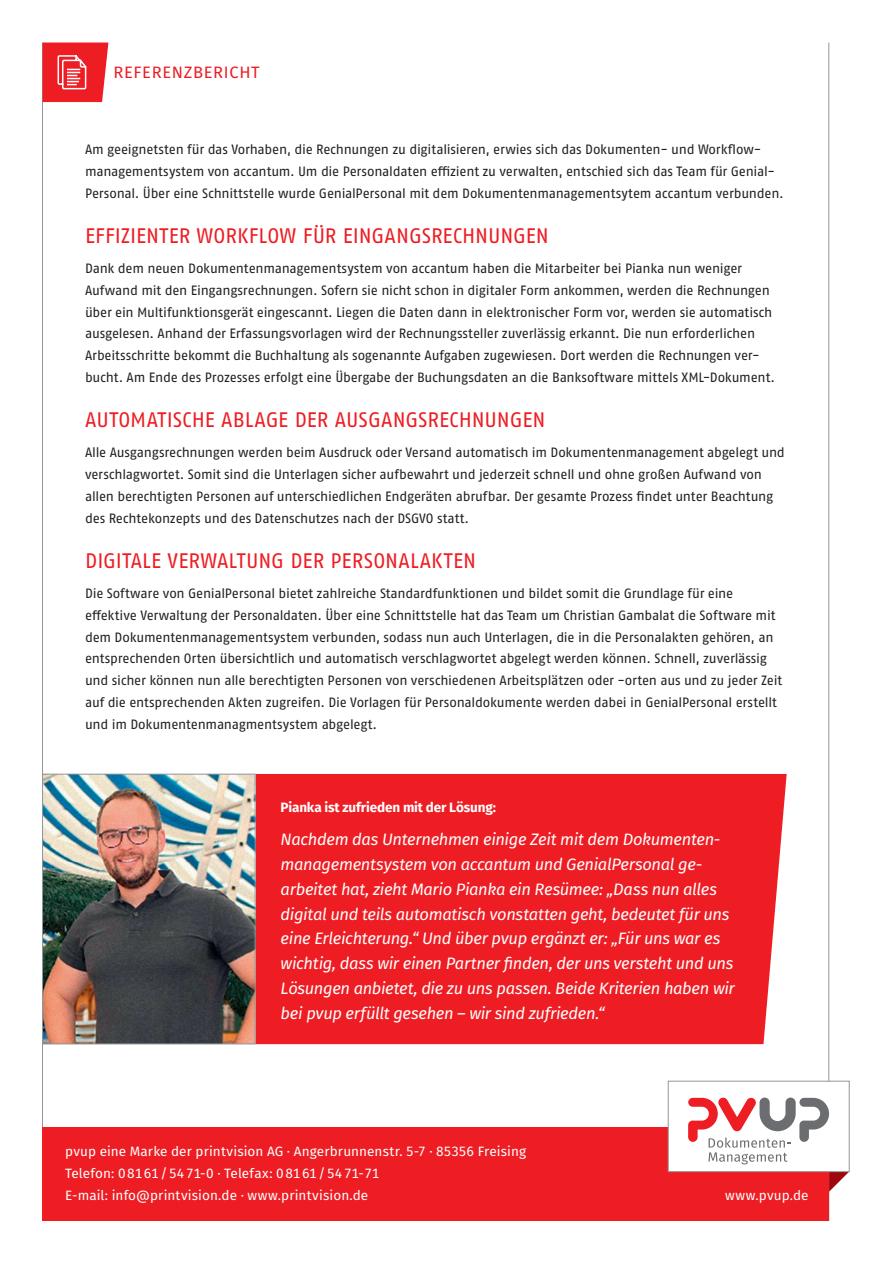
<style>
.page{position:relative;width:893px;height:1263px;background:#fff}
.page>*{position:absolute;margin:0;border:0;box-sizing:border-box;transform-origin:0 0}
.t1{font:21px "Fago Pro";color:#ee1d23}
.t2{font:italic 16.5px/24.8px "Fira Sans";letter-spacing:-.02em;color:#fff}
.t3{font:16.5px "Fira Sans";letter-spacing:.04em;color:#ee1d23}
.t4{font:13.5px/21.8px "Fago Pro";letter-spacing:-.02em;color:#231f20}
.t5{font:13.5px/21.8px "Fira Sans";letter-spacing:.005em;color:#fff}
.t6{font:700 13.5px "Fira Sans";letter-spacing:-.01em;color:#fff}
</style>
<div class="page">
<div style="left:42px;top:1127px;width:787px;height:93px;background:#ee1d23"></div>
<svg style="left:829px;top:1172px;width:20px;height:20px"></svg>
<div style="left:668px;top:1081px;width:181px;height:91px;background:#fff;border:1px solid #939598"></div>
<svg style="left:688px;top:1097px;width:141px;height:67px"></svg>
<svg style="left:43px;top:43px;width:65px;height:59px;background:#f03b40"></svg>
<div style="left:255px;top:774px;width:532px;height:270px;background:#ee1d23"></div>
<img style="left:44px;top:776px;width:209px;height:266px">
<div style="left:42px;top:774px;width:213px;height:270px;border:1px solid #939598"></div>
<p class="t3" style="left:113px;top:60px;width:148px">REFERENZBERICHT</p>
<p class="t4" style="left:85px;top:138px;width:700px">Am geeignetsten für das Vorhaben, die Rechnungen zu digitalisieren, erwies sich das Dokumenten- und Workflow&shy;managementsystem von accantum. Um die Personaldaten effizient zu verwalten, entschied sich das Team für Genial-<br>Personal. Über eine Schnittstelle wurde GenialPersonal mit dem Dokumentenmanagementsytem accantum verbunden.</p>
<h1 class="t1" style="left:85px;top:223px;width:465px">EFFIZIENTER WORKFLOW FÜR EINGANGSRECHNUNGEN</h1>
<p class="t4" style="left:85px;top:257px;width:691px">Dank dem neuen Dokumentenmanagementsystem von accantum haben die Mitarbeiter bei Pianka nun weniger Aufwand mit den Eingangsrechnungen. Sofern sie nicht schon in digitaler Form ankommen, werden die Rechnungen über ein Multifunktionsgerät eingescannt. Liegen die Daten dann in elektronischer Form vor, werden sie automatisch ausgelesen. Anhand der Erfassungsvorlagen wird der Rechnungssteller zuverlässig erkannt. Die nun erforderlichen Arbeitsschritte bekommt die Buchhaltung als sogenannte Aufgaben zugewiesen. Dort werden die Rechnungen ver&shy;bucht. Am Ende des Prozesses erfolgt eine Übergabe der Buchungsdaten an die Banksoftware mittels XML-Dokument.</p>
<h1 class="t1" style="left:85px;top:407px;width:462px">AUTOMATISCHE ABLAGE DER AUSGANGSRECHNUNGEN</h1>
<p class="t4" style="left:85px;top:442px;width:701px">Alle Ausgangsrechnungen werden beim Ausdruck oder Versand automatisch im Dokumentenmanagement abgelegt und verschlagwortet. Somit sind die Unterlagen sicher aufbewahrt und jederzeit schnell und ohne großen Aufwand von allen berechtigten Personen auf unterschiedlichen Endgeräten abrufbar. Der gesamte Prozess findet unter Beachtung des Rechtekonzepts und des Datenschutzes nach der DSGVO statt.</p>
<h1 class="t1" style="left:85px;top:548px;width:393px">DIGITALE VERWALTUNG DER PERSONALAKTEN</h1>
<p class="t4" style="left:85px;top:582px;width:699px">Die Software von GenialPersonal bietet zahlreiche Standardfunktionen und bildet somit die Grundlage für eine effektive Verwaltung der Personaldaten. Über eine Schnittstelle hat das Team um Christian Gambalat die Software mit dem Dokumentenmanagementsystem verbunden, sodass nun auch Unterlagen, die in die Personalakten gehören, an entsprechenden Orten übersichtlich und automatisch verschlagwortet abgelegt werden können. Schnell, zuverlässig und sicher können nun alle berechtigten Personen von verschiedenen Arbeitsplätzen oder -orten aus und zu jeder Zeit auf die entsprechenden Akten zugreifen. Die Vorlagen für Personaldokumente werden dabei in GenialPersonal erstellt und im Dokumentenmanagmentsystem abgelegt.</p>
<p class="t6" style="left:281px;top:796px;width:217px">Pianka ist zufrieden mit der Lösung:</p>
<p class="t2" style="left:281px;top:827px;width:456px">Nachdem das Unternehmen einige Zeit mit dem Dokumenten&shy;managementsystem von accantum und GenialPersonal ge&shy;arbeitet hat, zieht Mario Pianka ein Resümee: „Dass nun alles digital und teils automatisch vonstatten geht, bedeutet für uns eine Erleichterung.“ Und über pvup ergänzt er: „Für uns war es wichtig, dass wir einen Partner finden, der uns versteht und uns Lösungen anbietet, die zu uns passen. Beide Kriterien haben wir bei pvup erfüllt gesehen – wir sind zufrieden.“</p>
<p class="t5" style="left:65px;top:1140px;width:462px">pvup eine Marke der printvision AG · Angerbrunnenstr. 5-7 · 85356 Freising<br>Telefon: 08161/5471-0 · Telefax: 08161/5471-71<br>E-mail: info@printvision.de · www.printvision.de</p>
<p class="t5" style="left:725px;top:1184px;width:85px">www.pvup.de</p>
</div>
